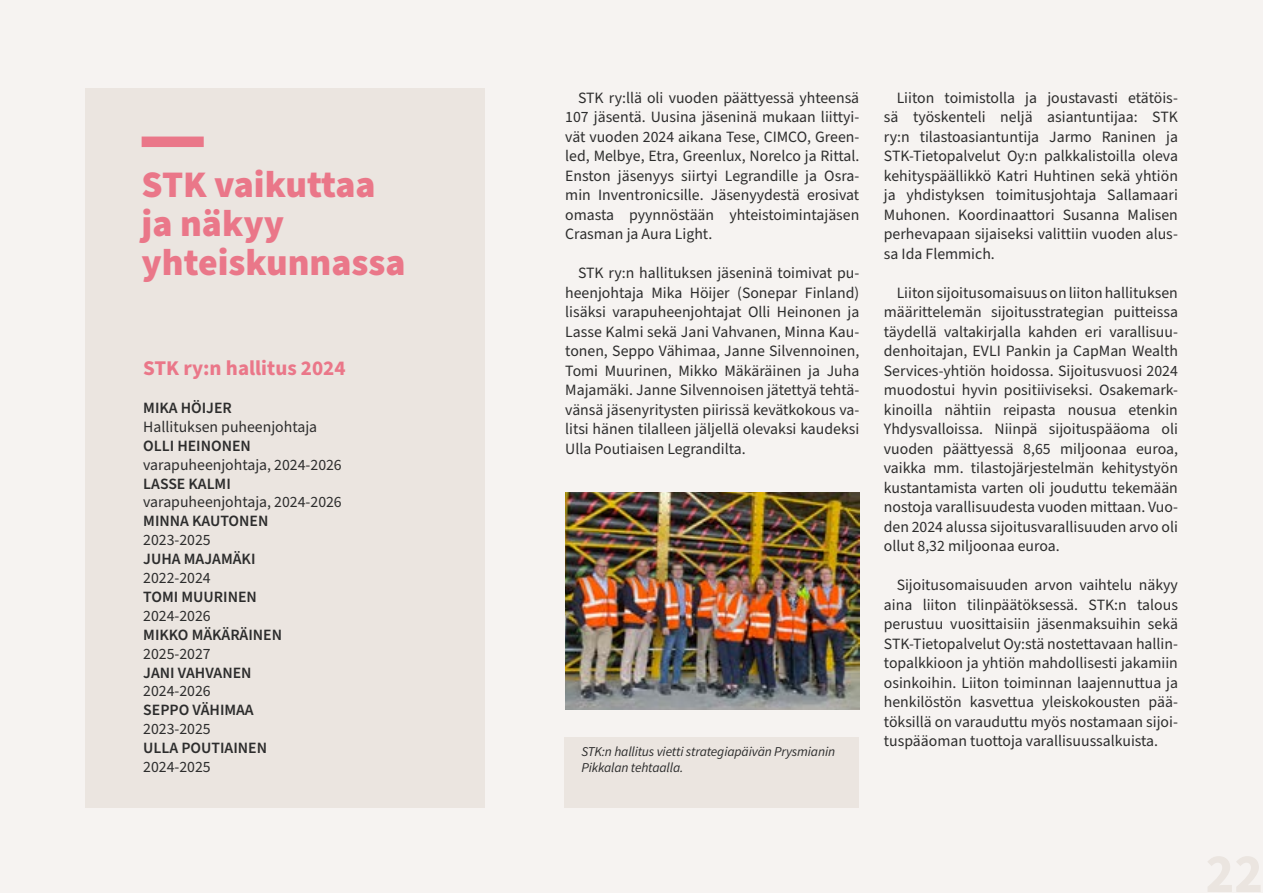
<style>
.page{position:relative;width:1263px;height:893px;background:#f6f3f1}
.page>*{position:absolute;margin:0;border:0;box-sizing:border-box;transform-origin:0 0}
.t1{font:900 37.5px/39px "Source Sans Pro";color:#ea7789}
.t2{font:700 21px "Source Sans Pro";color:#ea7789}
.t3{font:15.75px/19.5px "Source Sans Pro";color:#2d2d2d;text-align:justify}
.t4{font:600 15.75px "Source Sans Pro";color:#2d2d2d}
.t5{font:italic 13.5px/16.2px "Source Sans Pro";letter-spacing:-.01em;color:#2d2d2d}
</style>
<div class="page">
<div style="left:85px;top:88px;width:399px;height:720px;background:#ebe5e0"></div>
<div style="left:142px;top:137px;width:62px;height:10px;background:#ea7789"></div>
<div style="left:564px;top:738px;width:294px;height:70px;background:#ebe5e0"></div>
<img style="left:565px;top:493px;width:294px;height:216px">
<h1 class="t1" style="left:142px;top:166px;width:265px">STK vaikuttaa ja näkyy yhteiskunnassa</h1>
<h2 class="t2" style="left:143px;top:354px;width:204px">STK ry:n hallitus 2024</h2>
<p class="t4" style="left:143px;top:397px;width:90px">MIKA HÖIJER</p>
<p class="t3" style="left:143px;top:417px;width:175px">Hallituksen puheenjohtaja</p>
<p class="t4" style="left:143px;top:435px;width:109px">OLLI HEINONEN</p>
<p class="t3" style="left:143px;top:455px;width:200px">varapuheenjohtaja, 2024-2026</p>
<p class="t4" style="left:143px;top:473px;width:89px">LASSE KALMI</p>
<p class="t3" style="left:143px;top:493px;width:200px">varapuheenjohtaja, 2024-2026</p>
<p class="t4" style="left:143px;top:511px;width:127px">MINNA KAUTONEN</p>
<p class="t3" style="left:143px;top:531px;width:69px">2023-2025</p>
<p class="t4" style="left:143px;top:548px;width:114px">JUHA MAJAMÄKI</p>
<p class="t3" style="left:143px;top:569px;width:69px">2022-2024</p>
<p class="t4" style="left:143px;top:586px;width:115px">TOMI MUURINEN</p>
<p class="t3" style="left:143px;top:606px;width:69px">2024-2026</p>
<p class="t4" style="left:143px;top:624px;width:140px">MIKKO MÄKÄRÄINEN</p>
<p class="t3" style="left:143px;top:644px;width:69px">2025-2027</p>
<p class="t4" style="left:143px;top:662px;width:110px">JANI VAHVANEN</p>
<p class="t3" style="left:143px;top:682px;width:69px">2024-2026</p>
<p class="t4" style="left:143px;top:700px;width:112px">SEPPO VÄHIMAA</p>
<p class="t3" style="left:143px;top:720px;width:69px">2023-2025</p>
<p class="t4" style="left:143px;top:737px;width:125px">ULLA POUTIAINEN</p>
<p class="t3" style="left:143px;top:758px;width:69px">2024-2025</p>
<p class="t3" style="left:565px;top:88px;width:296px;text-indent:13px">STK ry:llä oli vuoden päättyessä yhteensä 107 jäsentä. Uusina jäseninä mukaan liittyi&shy;vät vuoden 2024 aikana Tese, CIMCO, Green&shy;led, Melbye, Etra, Greenlux, Norelco ja Rittal.<br>Enston jäsenyys siirtyi Legrandille ja Osra&shy;min Inventronicsille. Jäsenyydestä erosivat omasta pyynnöstään yhteistoimintajäsen Crasman ja Aura Light.</p>
<p class="t3" style="left:565px;top:264px;width:296px;text-indent:13px">STK ry:n hallituksen jäseninä toimivat pu&shy;heenjohtaja Mika Höijer (Sonepar Finland) lisäksi varapuheenjohtajat Olli Heinonen ja Lasse Kalmi sekä Jani Vahvanen, Minna Kau&shy;tonen, Seppo Vähimaa, Janne Silvennoinen, Tomi Muurinen, Mikko Mäkäräinen ja Juha Majamäki. Janne Silvennoisen jätettyä tehtä&shy;vänsä jäsenyritysten piirissä kevätkokous va&shy;litsi hänen tilalleen jäljellä olevaksi kaudeksi Ulla Poutiaisen Legrandilta.</p>
<p class="t5" style="left:581px;top:743px;width:255px">STK:n hallitus vietti strategiapäivän Prysmianin<br>Pikkalan tehtaalla.</p>
<p class="t3" style="left:884px;top:88px;width:296px;text-indent:13px">Liiton toimistolla ja joustavasti etätöis&shy;sä työskenteli neljä asiantuntijaa: STK ry:n tilastoasiantuntija Jarmo Raninen ja STK-Tietopalvelut Oy:n palkkalistoilla oleva kehityspäällikkö Katri Huhtinen sekä yhtiön ja yhdistyksen toimitusjohtaja Sallamaari Muhonen. Koordinaattori Susanna Malisen perhevapaan sijaiseksi valittiin vuoden alus&shy;sa Ida Flemmich.</p>
<p class="t3" style="left:884px;top:283px;width:296px;text-indent:13px">Liiton sijoitusomaisuus on liiton hallituksen määrittelemän sijoitusstrategian puitteissa täydellä valtakirjalla kahden eri varallisuu&shy;denhoitajan, EVLI Pankin ja CapMan Wealth Services-yhtiön hoidossa. Sijoitusvuosi 2024 muodostui hyvin positiiviseksi. Osakemark&shy;kinoilla nähtiin reipasta nousua etenkin Yhdysvalloissa. Niinpä sijoituspääoma oli vuoden päättyessä 8,65 miljoonaa euroa, vaikka mm. tilastojärjestelmän kehitystyön kustantamista varten oli jouduttu tekemään nostoja varallisuudesta vuoden mittaan. Vuo&shy;den 2024 alussa sijoitusvarallisuuden arvo oli ollut 8,32 miljoonaa euroa.</p>
<p class="t3" style="left:884px;top:576px;width:296px;text-indent:13px">Sijoitusomaisuuden arvon vaihtelu näkyy aina liiton tilinpäätöksessä. STK:n talous perustuu vuosittaisiin jäsenmaksuihin sekä STK-Tietopalvelut Oy:stä nostettavaan hallin&shy;topalkkioon ja yhtiön mahdollisesti jakamiin osinkoihin. Liiton toiminnan laajennuttua ja henkilöstön kasvettua yleiskokousten pää&shy;töksillä on varauduttu myös nostamaan sijoi&shy;tuspääoman tuottoja varallisuussalkuista.</p>
</div>
